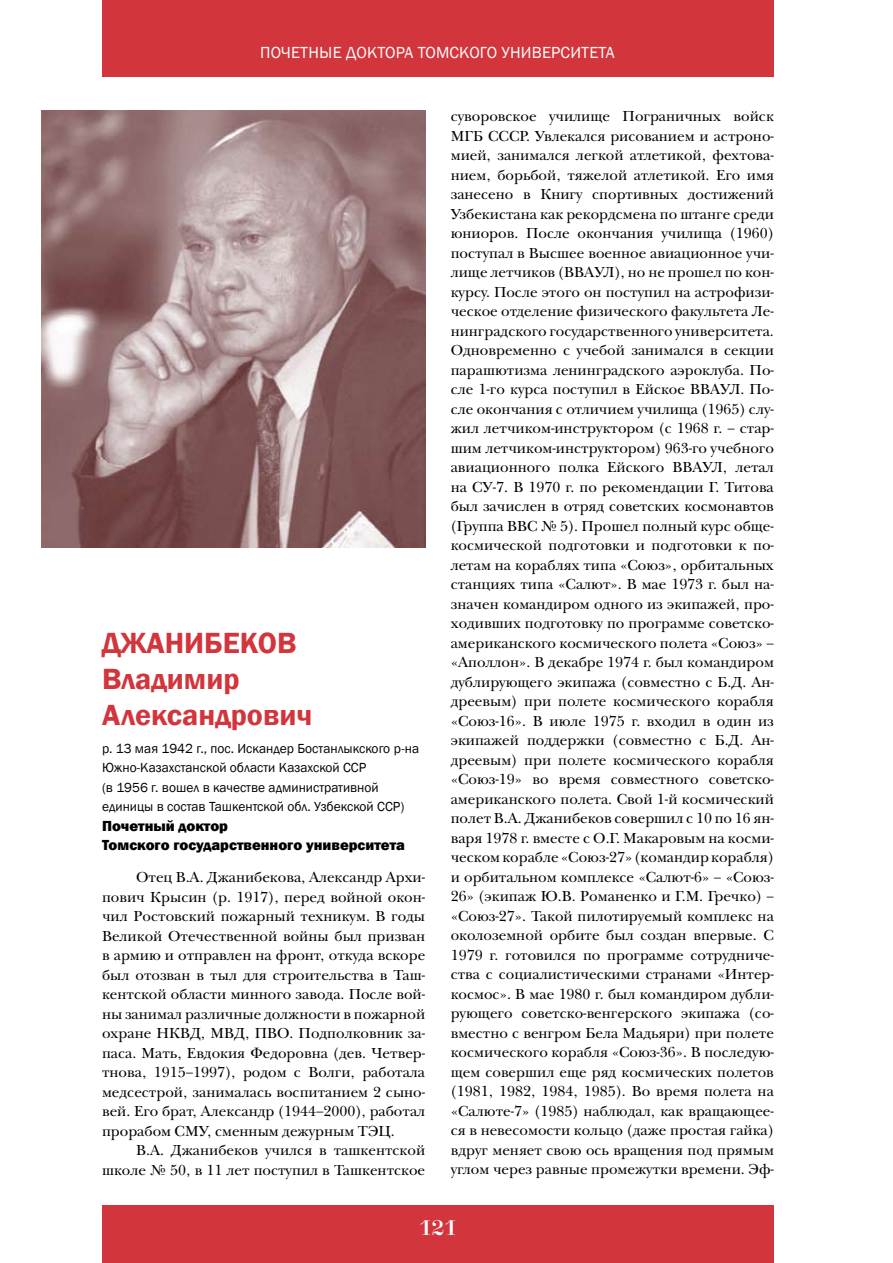
<style>
.page{position:relative;width:893px;height:1263px;background:#fff}
.page>*{position:absolute;margin:0;border:0;box-sizing:border-box;transform-origin:0 0}
.t1{font:600 30px/36px "Franklin Gothic";color:#d2353c}
.t2{font:21px "Didona C";color:#fff}
.t3{font:16.5px "Franklin Gothic";letter-spacing:.01em;color:#fff}
.t4{font:15px/19.5px "New Baskerville C";color:#000;text-align:justify}
.t5{font:800 15px/19.5px "Franklin Gothic";color:#000}
.t6{font:13.5px/19.5px "Franklin Gothic";color:#000}
</style>
<div class="page">
<div style="left:102px;top:0;width:672px;height:77px;background:#d2353c"></div>
<div style="left:102px;top:1206px;width:672px;height:57px;background:#d2353c"></div>
<img style="left:41px;top:111px;width:384px;height:436px">
<p class="t3" style="left:260px;top:42px;width:356px">Почетные доктора Томского университета</p>
<h1 class="t1" style="left:102px;top:625px;width:212px">ДЖАНИБЕКОВ<br>Владимир<br>Александрович</h1>
<p class="t6" style="left:102px;top:738px;width:319px">р. 13 мая 1942 г., пос. И скандер Бостанлыкского р-на Южно-Казахстанской области Казахской ССР<br>(в 1956 г. вошел в качестве административной единицы в состав Ташкентской обл. Узбекской ССР)</p>
<p class="t5" style="left:102px;top:816px;width:304px">Почетный доктор<br>Томского государственного университета</p>
<p class="t4" style="left:102px;top:868px;width:325px;text-indent:34px">Отец В.А. Джанибекова, Александр Архи&shy;пович Крысин (р. 1917), перед войной окон&shy;чил Ростовский пожарный техникум. В годы Великой Отечественной войны был призван в армию и отправлен на фронт, откуда вскоре был отозван в тыл для строительства в Таш&shy;кентской области минного завода. После вой&shy;ны занимал различные должности в пожарной охране НКВД, МВД, ПВО. Подполковник за&shy;паса. Мать, Евдокия Федоровна (дев. Четвер&shy;тнова, 1915–1997), родом с Волги, работала медсестрой, занималась воспитанием 2 сыно&shy;вей. Его брат, Александр (1944–2000), работал прорабом СМУ, сменным дежурным ТЭЦ.</p>
<p class="t4" style="left:102px;top:1141px;width:325px;text-align:right">В.А. Джанибеков учился в ташкентской школе № 50, в 11 лет поступил в Ташкентское</p>
<p class="t4" style="left:451px;top:107px;width:325px">суворовское училище Пограничных войск МГБ СССР. Увлекался рисованием и астроно&shy;мией, занимался легкой атлетикой, фехтова&shy;нием, борьбой, тяжелой атлетикой. Его имя занесено в Книгу спортивных достижений Узбекистана как рекордсмена по штанге среди юниоров. После окончания училища (1960) поступал в Высшее военное авиационное учи&shy;лище летчиков (ВВАУЛ), но не прошел по кон&shy;курсу. После этого он поступил на астрофизи&shy;ческое отделение физического факультета Ле&shy;нинградского государственного университета.<br>Одновременно с учебой занимался в секции парашютизма ленинградского аэроклуба. По&shy;сле 1-го курса поступил в Ейское ВВАУЛ. По&shy;сле окончания с отличием училища (1965) слу&shy;жил летчиком-инструктором (с 1968 г. – стар&shy;шим летчиком-инструктором) 963-го учебного авиационного полка Ейского ВВАУЛ, летал на СУ-7. В 1970 г. по рекомендации Г. Титова был зачислен в отряд советских космонавтов (Группа ВВС № 5). Прошел полный курс обще&shy;космической подготовки и подготовки к по&shy;летам на кораблях типа «Союз», орбитальных станциях типа «Салют». В мае 1973 г. был на&shy;значен командиром одного из экипажей, про&shy;ходивших подготовку по программе советско&shy;американского космического полета «Союз» – «Аполлон». В декабре 1974 г. был командиром дублирующего экипажа (совместно с Б.Д. Ан&shy;дреевым) при полете космического корабля «Союз-16». В июле 1975 г. входил в один из экипажей поддержки (совместно с Б.Д. Ан&shy;дреевым) при полете космического корабля «Союз-19» во время совместного советско&shy;американского полета. Свой 1-й космический полет В.А. Джанибеков совершил с 10 по 16 ян&shy;варя 1978 г. вместе с О.Г. Макаровым на косми&shy;ческом корабле «Союз-27» (командир корабля) и орбитальном комплексе «Салют-6» – «Союз-26» (экипаж Ю.В. Романенко и Г.М. Гречко) – «Союз-27». Такой пилотируемый комплекс на околоземной орбите был создан впервые. С 1979 г. готовился по программе сотрудниче&shy;ства с социалистическими странами «Интер&shy;космос». В мае 1980 г. был командиром дубли&shy;рующего советско-венгерского экипажа (со&shy;вместно с венгром Бела Мадьяри) при полете космического корабля «Союз-36». В последую&shy;щем совершил еще ряд космических полетов (1981, 1982, 1984, 1985). Во время полета на «Салюте-7» (1985) наблюдал, как вращающее&shy;ся в невесомости кольцо (даже простая гайка) вдруг меняет свою ось вращения под прямым углом через равные промежутки времени. Эф-</p>
<h2 class="t2" style="left:419px;top:1216px;width:39px">121</h2>
</div>
